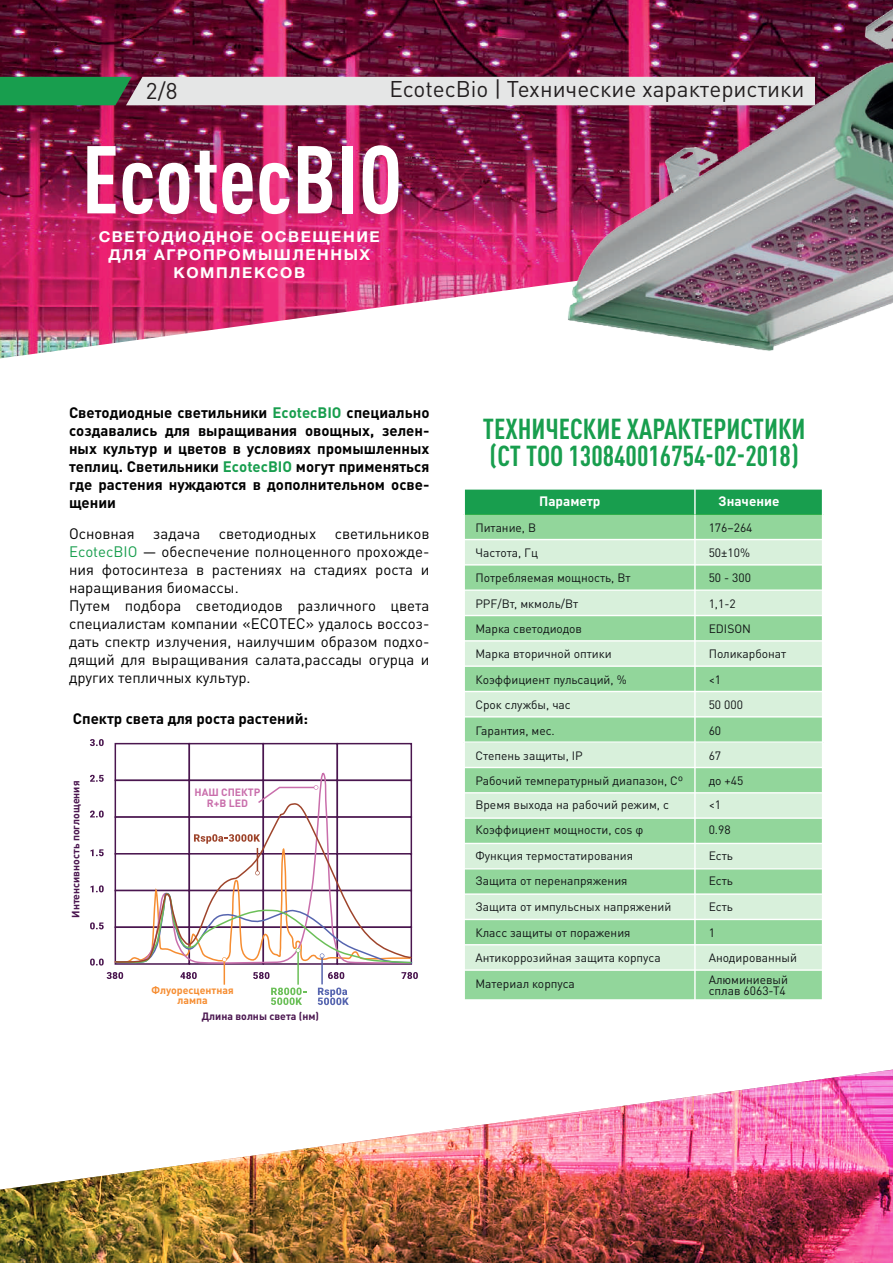
<style>
.page{position:relative;width:893px;height:1263px;background:#fff}
.page>*{position:absolute;margin:0;border:0;box-sizing:border-box;transform-origin:0 0}
.t1{font:700 condensed 94.5px "DIN Pro";color:#fff}
.t2{font:700 condensed 28.5px/27px "DIN Pro";color:#189e4e}
.t3{font:22.5px "DIN Pro";color:#231f20}
.t4{font:15px/18px "DIN Pro";color:#000001}
.t5{font:700 15px/18px "DIN Pro";color:#000001;text-align:justify}
.t6{font:700 15px/18px "Helvetica Neue Cyr";letter-spacing:.1em;color:#fff;text-align:center;scale:1.05 1}
.t7{font:700 13.5px "DIN Pro";color:#fff}
.t8{font:12px/25.3px "DIN Pro";color:#111416}
.t9{font:700 10.5px "DIN Pro";color:#4a164f}
.t10{font:700 10.5px/10.5px "DIN Pro";color:#f68d31;text-align:center}
.t11{font:700 10.5px/10.5px "DIN Pro";color:#c96eab;text-align:center}
.s1{color:#189e4e}
</style>
<div class="page">
<img style="left:0;top:0;width:893px;height:358px">
<img style="left:0;top:1069px;width:893px;height:194px">
<div style="left:464px;top:489px;width:214px;height:25px;background:#189e4e"></div>
<div style="left:675px;top:489px;width:148px;height:25px;background:#189e4e"></div>
<div style="left:464px;top:514px;width:245px;height:25px;background:#92d69b"></div>
<div style="left:709px;top:514px;width:114px;height:25px;background:#92d69b"></div>
<div style="left:464px;top:539px;width:245px;height:26px;background:#d8f0db"></div>
<div style="left:709px;top:539px;width:114px;height:26px;background:#d8f0db"></div>
<div style="left:464px;top:565px;width:245px;height:25px;background:#92d69b"></div>
<div style="left:709px;top:565px;width:114px;height:25px;background:#92d69b"></div>
<div style="left:464px;top:590px;width:245px;height:25px;background:#d8f0db"></div>
<div style="left:709px;top:590px;width:114px;height:25px;background:#d8f0db"></div>
<div style="left:464px;top:615px;width:245px;height:26px;background:#92d69b"></div>
<div style="left:709px;top:615px;width:114px;height:26px;background:#92d69b"></div>
<div style="left:464px;top:641px;width:245px;height:25px;background:#d8f0db"></div>
<div style="left:709px;top:641px;width:114px;height:25px;background:#d8f0db"></div>
<div style="left:464px;top:691px;width:245px;height:26px;background:#d8f0db"></div>
<div style="left:709px;top:691px;width:114px;height:26px;background:#d8f0db"></div>
<div style="left:464px;top:717px;width:245px;height:25px;background:#92d69b"></div>
<div style="left:709px;top:717px;width:114px;height:25px;background:#92d69b"></div>
<div style="left:464px;top:666px;width:245px;height:25px;background:#92d69b"></div>
<div style="left:709px;top:666px;width:114px;height:25px;background:#92d69b"></div>
<div style="left:464px;top:742px;width:245px;height:25px;background:#d8f0db"></div>
<div style="left:709px;top:742px;width:114px;height:25px;background:#d8f0db"></div>
<div style="left:464px;top:767px;width:245px;height:26px;background:#92d69b"></div>
<div style="left:709px;top:767px;width:114px;height:26px;background:#92d69b"></div>
<div style="left:464px;top:793px;width:245px;height:25px;background:#d8f0db"></div>
<div style="left:709px;top:793px;width:114px;height:25px;background:#d8f0db"></div>
<div style="left:464px;top:818px;width:245px;height:25px;background:#92d69b"></div>
<div style="left:709px;top:818px;width:114px;height:25px;background:#92d69b"></div>
<div style="left:464px;top:843px;width:245px;height:26px;background:#d8f0db"></div>
<div style="left:709px;top:843px;width:114px;height:26px;background:#d8f0db"></div>
<div style="left:464px;top:869px;width:245px;height:25px;background:#92d69b"></div>
<div style="left:709px;top:869px;width:114px;height:25px;background:#92d69b"></div>
<div style="left:464px;top:894px;width:245px;height:25px;background:#d8f0db"></div>
<div style="left:709px;top:894px;width:114px;height:25px;background:#d8f0db"></div>
<div style="left:464px;top:919px;width:245px;height:26px;background:#92d69b"></div>
<div style="left:709px;top:919px;width:114px;height:26px;background:#92d69b"></div>
<div style="left:464px;top:945px;width:245px;height:25px;background:#d8f0db"></div>
<div style="left:709px;top:945px;width:114px;height:25px;background:#d8f0db"></div>
<div style="left:464px;top:970px;width:245px;height:30px;background:#92d69b"></div>
<div style="left:709px;top:970px;width:114px;height:30px;background:#92d69b"></div>
<hr style="left:694px;top:488px;width:2px;height:513px;background:#fff">
<hr style="left:464px;top:539px;width:359px;height:1px;background:#fff">
<hr style="left:464px;top:564px;width:359px;height:2px;background:#fff">
<hr style="left:464px;top:589px;width:359px;height:2px;background:#fff">
<hr style="left:464px;top:615px;width:359px;height:1px;background:#fff">
<hr style="left:464px;top:640px;width:359px;height:1px;background:#fff">
<hr style="left:464px;top:665px;width:359px;height:2px;background:#fff">
<hr style="left:464px;top:691px;width:359px;height:1px;background:#fff">
<hr style="left:464px;top:716px;width:359px;height:1px;background:#fff">
<hr style="left:464px;top:767px;width:359px;height:1px;background:#fff">
<hr style="left:464px;top:741px;width:359px;height:2px;background:#fff">
<hr style="left:464px;top:792px;width:359px;height:1px;background:#fff">
<hr style="left:464px;top:817px;width:359px;height:2px;background:#fff">
<hr style="left:464px;top:843px;width:359px;height:1px;background:#fff">
<hr style="left:464px;top:868px;width:359px;height:1px;background:#fff">
<hr style="left:464px;top:893px;width:359px;height:2px;background:#fff">
<hr style="left:464px;top:919px;width:359px;height:1px;background:#fff">
<hr style="left:464px;top:944px;width:359px;height:1px;background:#fff">
<hr style="left:464px;top:969px;width:359px;height:2px;background:#fff">
<hr style="left:463px;top:488px;width:2px;height:513px;background:#fff">
<hr style="left:822px;top:488px;width:1px;height:513px;background:#fff">
<hr style="left:464px;top:488px;width:359px;height:2px;background:#fff">
<hr style="left:464px;top:999px;width:359px;height:2px;background:#fff">
<div style="left:115px;top:743px;width:75px;height:38px;background:#fff;border:2px solid #4a164f"></div>
<div style="left:189px;top:743px;width:75px;height:38px;background:#fff;border:2px solid #4a164f"></div>
<div style="left:263px;top:743px;width:75px;height:38px;background:#fff;border:2px solid #4a164f"></div>
<div style="left:337px;top:743px;width:75px;height:38px;background:#fff;border:2px solid #4a164f"></div>
<svg style="left:90px;top:810px;width:14px;height:7px"></svg>
<svg style="left:90px;top:775px;width:14px;height:7px"></svg>
<svg style="left:90px;top:739px;width:14px;height:7px"></svg>
<svg style="left:114px;top:768px;width:298px;height:34px"></svg>
<svg style="left:114px;top:802px;width:299px;height:32px"></svg>
<svg style="left:256px;top:785px;width:62px;height:19px"></svg>
<svg style="left:90px;top:834px;width:328px;height:171px"></svg>
<svg style="left:0;top:77px;width:562px;height:28px"></svg>
<img style="left:562px;top:2px;width:331px;height:356px">
<h3 class="t3" style="left:146px;top:73px;width:33px">2/8</h3>
<h3 class="t3" style="left:389px;top:71px;width:417px">EcotecBio | Технические характеристики</h3>
<h1 class="t1" style="left:82px;top:108px;width:322px">EcotecBIO</h1>
<p class="t6" style="left:99px;top:228px;width:269px">СВЕТОДИОДНОЕ ОСВЕЩЕНИЕ<br>ДЛЯ АГРОПРОМЫШЛЕННЫХ<br>КОМПЛЕКСОВ</p>
<p class="t5" style="left:69px;top:402px;width:362px">Светодиодные светильники <span class="s1">EcotecBIO</span> специально создавались для выращивания овощных, зелен&shy;ных культур и цветов в условиях промышленных теплиц. Светильники <span class="s1">EcotecBIO</span> могут применяться где растения нуждаются в дополнительном осве&shy;щении</p>
<p class="t4" style="left:69px;top:523px;width:362px">Основная задача светодиодных светильников <span class="s1">EcotecBIO</span> — обеспечение полноценного прохожде&shy;ния фотосинтеза в растениях на стадиях роста и наращивания биомассы.<br>Путем подбора светодиодов различного цвета специалистам компании «ECOTEC» удалось воссоз&shy;дать спектр излучения, наилучшим образом подхо&shy;дящий для выращивания салата,рассады огурца и других тепличных культур.</p>
<p class="t5" style="left:73px;top:708px;width:237px">Спектр света для роста растений:</p>
<p class="t9" style="left:67px;top:918px;width:138px;rotate:-90deg">Интенсивность поглощения</p>
<p class="t11" style="left:194px;top:786px;width:68px">НАШ СПЕКТР<br>R+B LED</p>
<p class="t10" style="left:151px;top:983px;width:84px">Флуоресцентная лампа</p>
<p class="t9" style="left:202px;top:1007px;width:119px">Длина волны света (нм)</p>
<h2 class="t2" style="left:483px;top:413px;width:324px">ТЕХНИЧЕСКИЕ ХАРАКТЕРИСТИКИ (СТ ТОО 130840016754-02-2018)</h2>
<p class="t7" style="left:539px;top:490px;width:63px">Параметр</p>
<p class="t8" style="left:475px;top:514px;width:64px">Питание, В<br>Частота, Гц</p>
<p class="t7" style="left:718px;top:490px;width:62px">Значение</p>
<p class="t8" style="left:709px;top:513px;width:45px">176–264<br>50±10%</p>
<p class="t8" style="left:475px;top:564px;width:157px">Потребляемая мощность, Вт</p>
<p class="t8" style="left:709px;top:564px;width:44px">50 - 300</p>
<p class="t8" style="left:475px;top:590px;width:104px">PPF/Вт, мкмоль/Вт</p>
<p class="t8" style="left:709px;top:590px;width:29px">1,1-2</p>
<p class="t8" style="left:475px;top:615px;width:209px">Марка светодиодов<br>Марка вторичной оптики<br>Коэффициент пульсаций, %<br>Срок службы, час<br>Гарантия, мес.<br>Степень защиты, IP<br>Рабочий температурный диапазон, Сº</p>
<p class="t8" style="left:475px;top:791px;width:197px">Время выхода на рабочий режим, с<br>Коэффициент мощности, cos φ<br>Функция термостатирования<br>Защита от перенапряжения<br>Защита от импульсных напряжений<br>Класс защиты от поражения</p>
<p class="t8" style="left:475px;top:969px;width:101px">Материал корпуса</p>
<p class="t8" style="left:475px;top:944px;width:187px">Антикоррозийная защита корпуса</p>
<p class="t8" style="left:709px;top:615px;width:79px">EDISON<br>Поликарбонат &lt;1<br>50 000<br>60<br>67<br>до +45</p>
<p class="t8" style="left:709px;top:791px;width:26px">&lt;1<br>0.98<br>Есть<br>Есть<br>Есть<br>1</p>
<p class="t8" style="left:709px;top:944px;width:90px">Анодированный</p>
<p class="t8" style="left:709px;top:973px;width:81px;line-height:10.5px">Алюминиевый сплав 6063-Т4</p>
</div>
